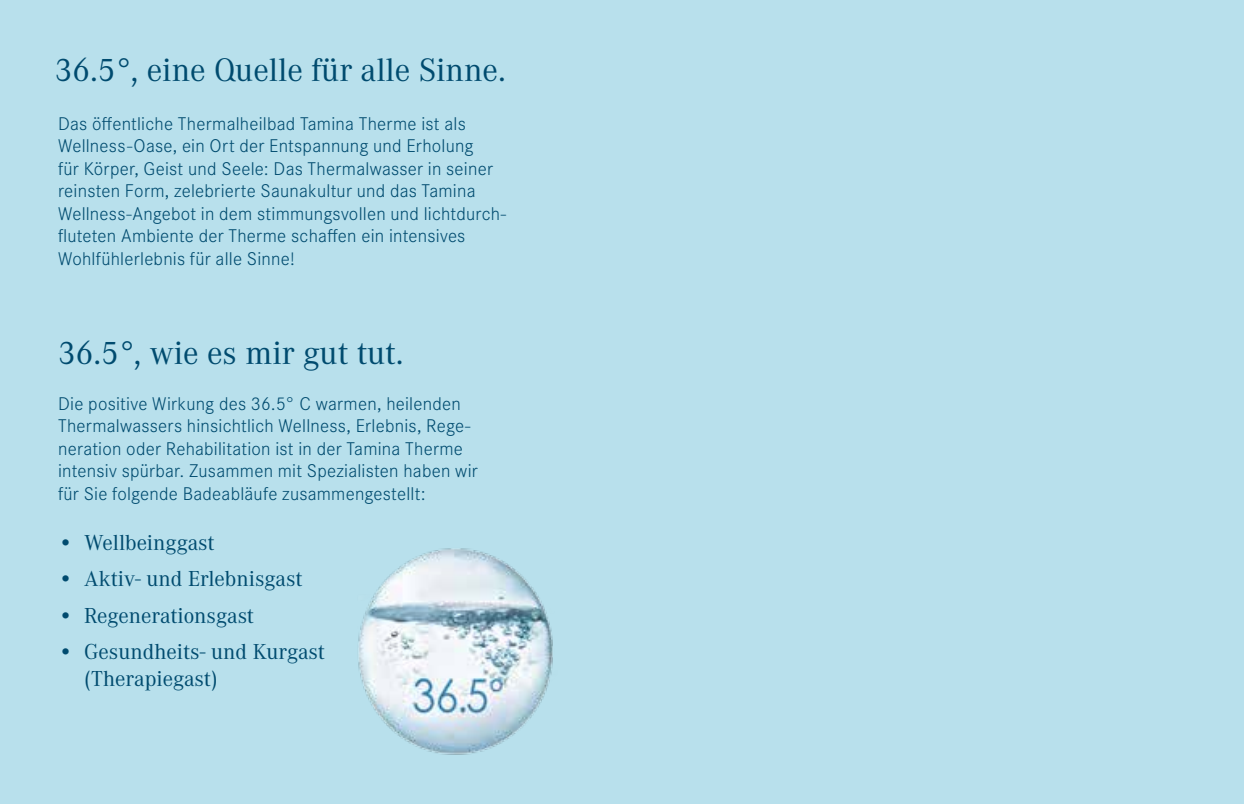
<style>
.page{position:relative;width:1244px;height:804px;background:#b8e0ec}
.page>*{position:absolute;margin:0;border:0;box-sizing:border-box;transform-origin:0 0}
.t1{font:33.75px "Corporate A";color:#004b6f}
.t2{font:22.5px/27px "Corporate A";color:#004b6f}
.t3{font:300 19.12px/22.5px "Corporate S";letter-spacing:.01em;color:#004b6f}
</style>
<div class="page">
<img style="left:358px;top:548px;width:195px;height:207px">
<h1 class="t1" style="left:55px;top:47px;width:452px">36.5°, eine Quelle für alle Sinne.</h1>
<p class="t3" style="left:58px;top:111px;width:450px">Das öffentliche Thermalheilbad Tamina Therme ist als Wellness-Oase, ein Ort der Entspannung und Erholung<br>für Körper, Geist und Seele: Das Thermalwasser in seiner reinsten Form, zelebrierte Saunakultur und das Tamina Wellness-Angebot in dem stimmungsvollen und lichtdurch&shy;fluteten Ambiente der Therme schaffen ein intensives Wohlfühlerlebnis für alle Sinne!</p>
<h1 class="t1" style="left:58px;top:330px;width:347px">36.5°, wie es mir gut tut.</h1>
<p class="t3" style="left:58px;top:392px;width:421px">Die positive Wirkung des 36.5° C warmen, heilenden Thermalwassers hinsichtlich Wellness, Erlebnis, Rege&shy;neration oder Rehabilitation ist in der Tamina Therme intensiv spürbar. Zusammen mit Spezialisten haben wir für Sie folgende Badeabläufe zusammengestellt:</p>
<p class="t2" style="left:58px;top:527px;width:158px">• Wellbeinggast</p>
<p class="t2" style="left:58px;top:564px;width:246px">• Aktiv- und Erlebnisgast</p>
<p class="t2" style="left:58px;top:601px;width:197px">• Regenerationsgast</p>
<p class="t2" style="left:84px;top:637px;width:242px;text-indent:-26px">• Gesundheits- und Kurgast (Therapiegast)</p>
</div>
